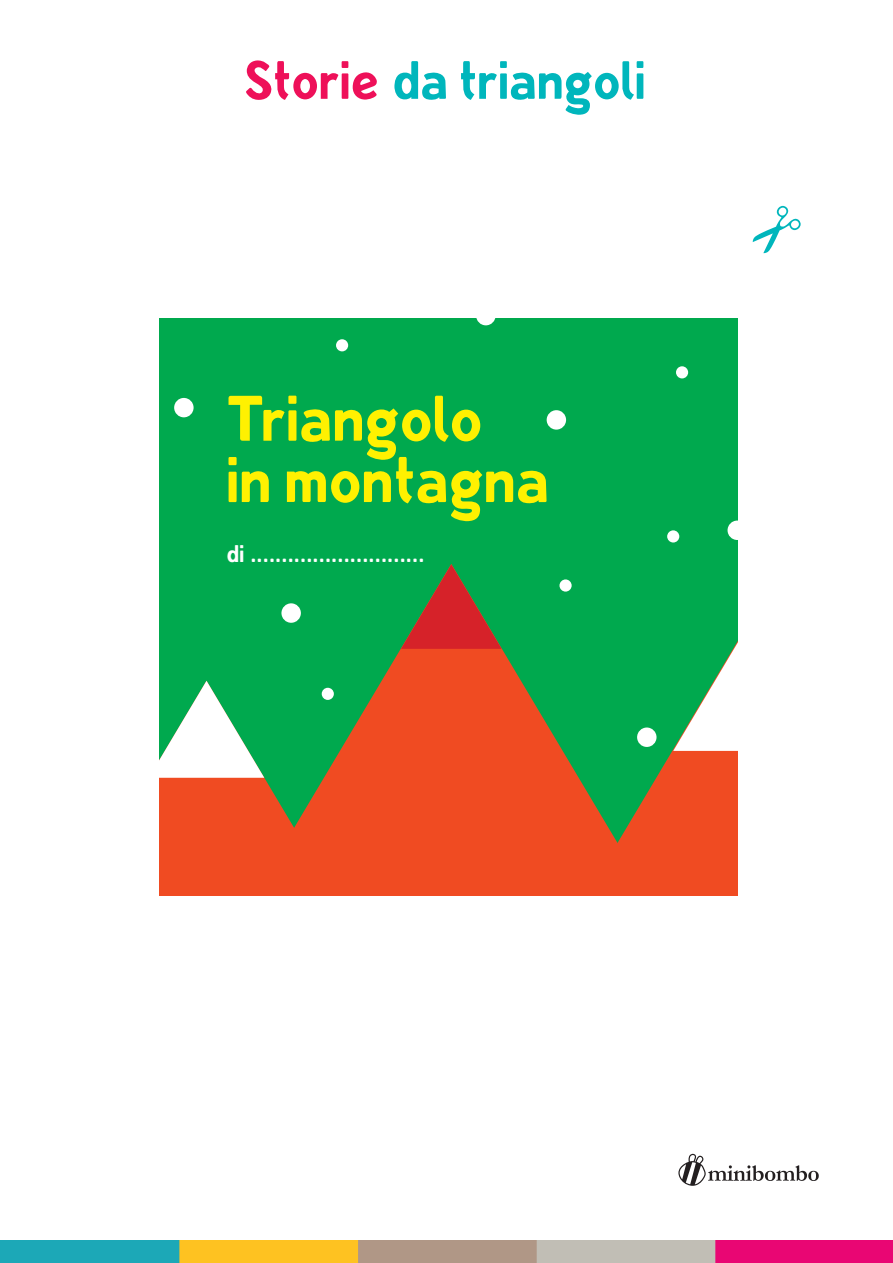
<style>
.page{position:relative;width:893px;height:1263px;background:#fff}
.page>*{position:absolute;margin:0;border:0;box-sizing:border-box;transform-origin:0 0}
.t1{font:64.65px/61.3px "CA Aires Pro";color:#fff101}
.t2{font:54px "CA Aires Pro";color:#00b6bc}
.t3{font:24.15px "CA Aires Pro";color:#fff}
.s1{color:#ee1059}
</style>
<div class="page">
<img style="left:0;top:1240px;width:893px;height:23px">
<svg style="left:678px;top:1154px;width:141px;height:32px"></svg>
<div style="left:160px;top:318px;width:579px;height:580px;background:#00a94e"></div>
<svg style="left:206px;top:603px;width:326px;height:293px;fill:#f04b22"></svg>
<svg style="left:160px;top:681px;width:201px;height:215px"></svg>
<svg style="left:532px;top:699px;width:206px;height:197px;fill:#f04b22"></svg>
<svg style="left:673px;top:640px;width:65px;height:111px"></svg>
<svg style="left:401px;top:564px;width:101px;height:85px"></svg>
<hr style="left:160px;top:896px;width:579px;height:2px;background:#fff">
<hr style="left:738px;top:318px;width:1px;height:580px;background:#fff">
<div style="left:174px;top:398px;width:20px;height:19px;background:#fff;border-radius:50%"></div>
<div style="left:547px;top:410px;width:19px;height:20px;background:#fff;border-radius:50%"></div>
<svg style="left:476px;top:318px;width:20px;height:7px"></svg>
<svg style="left:727px;top:521px;width:11px;height:19px"></svg>
<div style="left:281px;top:603px;width:20px;height:20px;background:#fff;border-radius:50%"></div>
<div style="left:637px;top:727px;width:19px;height:20px;background:#fff;border-radius:50%"></div>
<div style="left:336px;top:339px;width:12px;height:12px;background:#fff;border-radius:50%"></div>
<div style="left:667px;top:530px;width:12px;height:12px;background:#fff;border-radius:50%"></div>
<svg style="left:559px;top:579px;width:13px;height:13px"></svg>
<div style="left:322px;top:688px;width:12px;height:12px;background:#fff;border-radius:50%"></div>
<div style="left:676px;top:366px;width:12px;height:12px;background:#fff;border-radius:50%"></div>
<p class="t2" style="left:245px;top:40px;width:403px"><span class="s1">Storie</span> da triangoli</p>
<p class="t1" style="left:227px;top:384px;width:325px">Triangolo<br>in montagna</p>
<p class="t3" style="left:227px;top:535px;width:199px">di ............................</p>
</div>
